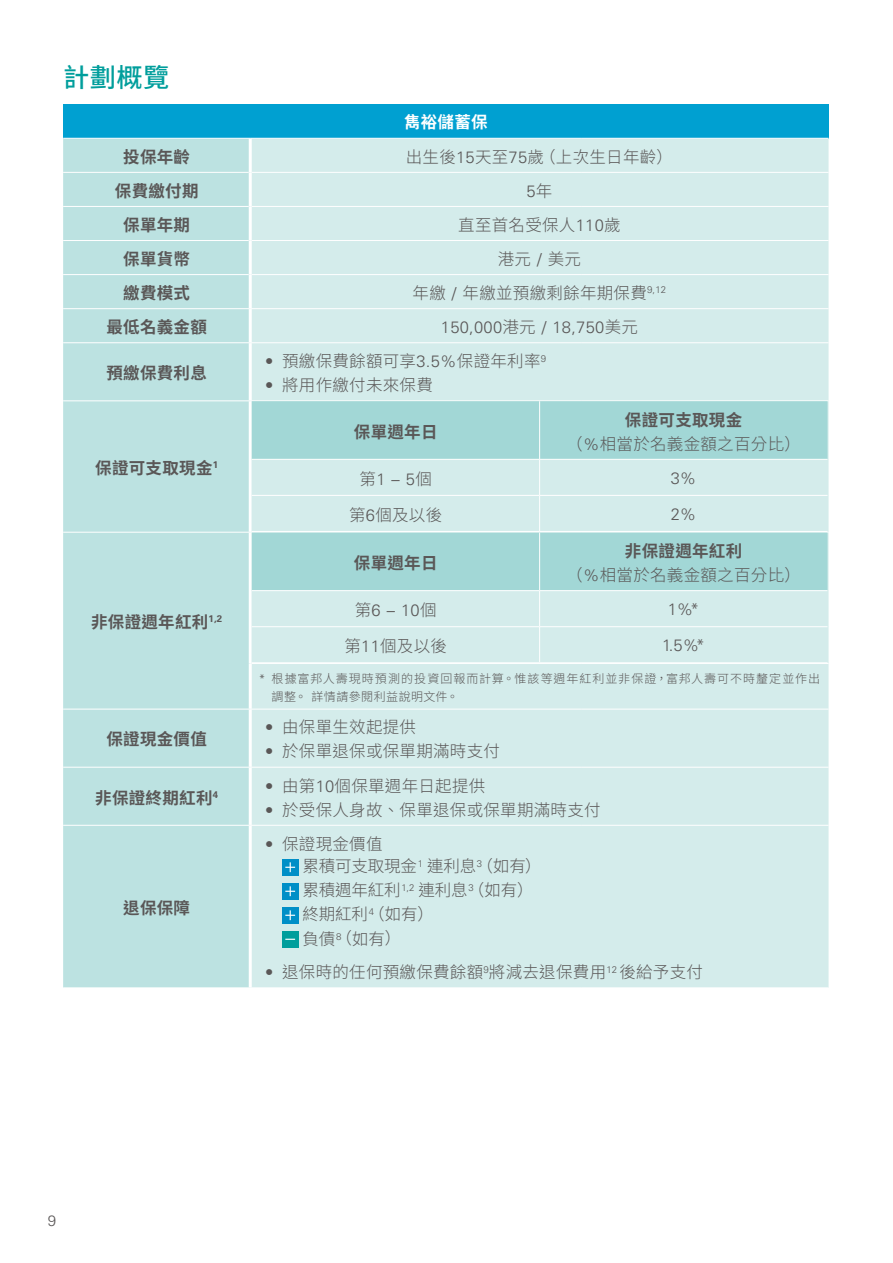
<style>
.page{position:relative;width:893px;height:1263px;background:#fff}
.page>*{position:absolute;margin:0;border:0;box-sizing:border-box;transform-origin:0 0}
.t1{font:500 26.25px "Source Han Sans TW";color:#009e9c}
.t2{font:300 16.5px/24px "Source Han Sans TW";letter-spacing:.015em;color:#5a5757;text-align:center}
.t3{font:700 16.5px "Source Han Sans TW";letter-spacing:.015em;color:#5a5757}
.t4{font:300 16.5px/23.9px "Source Han Sans TW";letter-spacing:-.01em;color:#5a5757}
.t5{font:300 16.5px "Univers";letter-spacing:.015em;color:#5a5757}
.t6{font:700 16.5px "Source Han Sans TW";letter-spacing:.015em;color:#fff}
.t7{font:300 15px "Univers";color:#5a5757}
.t8{font:300 12px/18px "Source Han Sans TW";letter-spacing:.08em;color:#5a5757}
.s1{font-family:"Univers"}
.s2{font-family:"Source Han Sans TW"}
.s3{font-weight:700}
</style>
<div class="page">
<div style="left:63px;top:104px;width:765px;height:34px;background:#00a0d1"></div>
<div style="left:63px;top:139px;width:186px;height:848px;background:#bce2e1"></div>
<div style="left:252px;top:139px;width:576px;height:848px;background:#d4eceb"></div>
<hr style="left:63px;top:172px;width:186px;height:1px;background:#fff">
<hr style="left:63px;top:206px;width:186px;height:1px;background:#fff">
<hr style="left:63px;top:240px;width:186px;height:1px;background:#fff">
<hr style="left:252px;top:240px;width:330px;height:1px;background:#fff">
<hr style="left:582px;top:240px;width:246px;height:1px;background:#fff">
<hr style="left:63px;top:274px;width:186px;height:1px;background:#fff">
<hr style="left:252px;top:274px;width:330px;height:1px;background:#fff">
<hr style="left:582px;top:274px;width:246px;height:1px;background:#fff">
<hr style="left:63px;top:308px;width:187px;height:1px;background:#fff">
<hr style="left:63px;top:342px;width:187px;height:1px;background:#fff">
<hr style="left:63px;top:400px;width:187px;height:1px;background:#fff">
<hr style="left:252px;top:172px;width:330px;height:1px;background:#fff">
<hr style="left:582px;top:172px;width:246px;height:1px;background:#fff">
<hr style="left:252px;top:206px;width:330px;height:1px;background:#fff">
<hr style="left:582px;top:206px;width:246px;height:1px;background:#fff">
<hr style="left:252px;top:663px;width:330px;height:1px;background:#fff">
<hr style="left:582px;top:663px;width:246px;height:1px;background:#fff">
<hr style="left:63px;top:709px;width:187px;height:1px;background:#fff">
<hr style="left:250px;top:709px;width:332px;height:1px;background:#fff">
<hr style="left:582px;top:709px;width:246px;height:1px;background:#fff">
<hr style="left:63px;top:767px;width:187px;height:1px;background:#fff">
<hr style="left:250px;top:767px;width:332px;height:1px;background:#fff">
<hr style="left:582px;top:767px;width:246px;height:1px;background:#fff">
<hr style="left:63px;top:825px;width:187px;height:1px;background:#fff">
<hr style="left:250px;top:825px;width:332px;height:1px;background:#fff">
<hr style="left:582px;top:825px;width:246px;height:1px;background:#fff">
<hr style="left:250px;top:308px;width:332px;height:1px;background:#fff">
<hr style="left:582px;top:308px;width:246px;height:1px;background:#fff">
<hr style="left:250px;top:342px;width:332px;height:1px;background:#fff">
<hr style="left:582px;top:342px;width:246px;height:1px;background:#fff">
<hr style="left:250px;top:400px;width:332px;height:1px;background:#fff">
<hr style="left:582px;top:400px;width:246px;height:1px;background:#fff">
<hr style="left:63px;top:532px;width:187px;height:1px;background:#fff">
<hr style="left:582px;top:532px;width:246px;height:1px;background:#fff">
<svg style="left:252px;top:401px;width:575px;height:261px;background:#bee2e1"></svg>
<hr style="left:252px;top:590px;width:287px;height:1px;background:#fff">
<hr style="left:540px;top:590px;width:287px;height:1px;background:#fff">
<hr style="left:252px;top:626px;width:287px;height:1px;background:#fff">
<hr style="left:540px;top:626px;width:287px;height:1px;background:#fff">
<hr style="left:252px;top:662px;width:288px;height:1px;background:#fff">
<hr style="left:540px;top:662px;width:287px;height:1px;background:#fff">
<hr style="left:539px;top:533px;width:1px;height:58px;background:#fff">
<hr style="left:539px;top:591px;width:1px;height:36px;background:#fff">
<hr style="left:539px;top:627px;width:1px;height:35px;background:#fff">
<div style="left:282px;top:859px;width:16px;height:16px;background:#008fc7"></div>
<svg style="left:285px;top:862px;width:10px;height:10px"></svg>
<div style="left:282px;top:883px;width:16px;height:16px;background:#008fc7"></div>
<svg style="left:285px;top:886px;width:10px;height:10px"></svg>
<div style="left:282px;top:907px;width:16px;height:16px;background:#008fc7"></div>
<svg style="left:285px;top:910px;width:10px;height:10px"></svg>
<div style="left:282px;top:931px;width:16px;height:16px;background:#009e9c"></div>
<h1 class="t1" style="left:63px;top:62px;width:108px">計劃概覽</h1>
<p class="t6" style="left:404px;top:113px;width:85px">雋裕儲蓄保</p>
<p class="t3" style="left:123px;top:147px;width:68px">投保年齡</p>
<p class="t2" style="left:406px;top:145px;width:269px">出生後<span class="s1">15</span>天至<span class="s1">75</span>歲（上次生日年齡）</p>
<p class="t3" style="left:115px;top:181px;width:85px">保費繳付期</p>
<p class="t5" style="left:526px;top:181px;width:27px">5<span class="s2">年</span></p>
<p class="t3" style="left:123px;top:215px;width:68px">保單年期</p>
<p class="t2" style="left:458px;top:213px;width:164px">直至首名受保人<span class="s1">110</span>歲</p>
<p class="t3" style="left:123px;top:249px;width:68px">保單貨幣</p>
<p class="t2" style="left:498px;top:247px;width:85px">港元 <span class="s1">/</span> 美元</p>
<p class="t3" style="left:123px;top:283px;width:68px">繳費模式</p>
<p class="t2" style="left:413px;top:281px;width:255px">年繳 <span class="s1">/</span> 年繳並預繳剩餘年期保費<sup>9,12</sup></p>
<p class="t3" style="left:106px;top:318px;width:102px">最低名義金額</p>
<p class="t5" style="left:441px;top:317px;width:198px">150,000<span class="s2">港元</span> / 18,750<span class="s2">美元</span></p>
<p class="t3" style="left:106px;top:364px;width:102px">預繳保費利息</p>
<p class="t2" style="left:265px;top:349px;width:282px"><span class="s1">•</span> 預繳保費餘額可享<span class="s1">3.5%</span>保證年利率<sup>9</sup></p>
<p class="t2" style="left:265px;top:373px;width:169px"><span class="s1">•</span> 將用作繳付未來保費</p>
<p class="t3" style="left:95px;top:458px;width:124px">保證可支取現金<sup>1</sup></p>
<p class="t3" style="left:91px;top:612px;width:133px">非保證週年紅利<sup>1,2</sup></p>
<p class="t3" style="left:106px;top:730px;width:102px">保證現金價值</p>
<p class="t3" style="left:95px;top:788px;width:124px">非保證終期紅利<sup>4</sup></p>
<p class="t3" style="left:123px;top:898px;width:68px">退保保障</p>
<p class="t3" style="left:354px;top:422px;width:85px">保單週年日</p>
<p class="t2" style="left:566px;top:408px;width:236px"><span class="s3">保證可支取現金<br></span>（<span class="s1">%</span>相當於名義金額之百分比）</p>
<p class="t5" style="left:360px;top:469px;width:74px"><span class="s2">第</span>1 – 5<span class="s2">個</span></p>
<p class="t5" style="left:671px;top:468px;width:27px">3%</p>
<p class="t2" style="left:349px;top:503px;width:95px">第<span class="s1">6</span>個及以後</p>
<p class="t5" style="left:671px;top:504px;width:27px">2%</p>
<p class="t3" style="left:354px;top:553px;width:85px">保單週年日</p>
<p class="t2" style="left:566px;top:539px;width:236px"><span class="s3">非保證週年紅利<br></span>（<span class="s1">%</span>相當於名義金額之百分比）</p>
<p class="t5" style="left:355px;top:600px;width:83px"><span class="s2">第</span>6 – 10<span class="s2">個</span></p>
<p class="t5" style="left:668px;top:599px;width:33px">1%*</p>
<p class="t2" style="left:344px;top:634px;width:104px">第<span class="s1">11</span>個及以後</p>
<p class="t5" style="left:662px;top:635px;width:45px">1.5%*</p>
<p class="t8" style="left:271px;top:669px;width:550px;text-indent:-13px"><span class="s1">*</span> 根據富邦人壽現時預測的投資回報而計算。惟該等週年紅利並非保證，富邦人壽可不時釐定並作出調整。詳情請參閱利益說明文件。</p>
<p class="t2" style="left:265px;top:716px;width:152px"><span class="s1">•</span> 由保單生效起提供</p>
<p class="t2" style="left:265px;top:740px;width:236px"><span class="s1">•</span> 於保單退保或保單期滿時支付</p>
<p class="t2" style="left:265px;top:774px;width:222px"><span class="s1">•</span> 由第<span class="s1">10</span>個保單週年日起提供</p>
<p class="t2" style="left:265px;top:798px;width:337px"><span class="s1">•</span> 於受保人身故、保單退保或保單期滿時支付</p>
<p class="t4" style="left:303px;top:832px;width:241px;text-indent:-37px"><span class="s1">•</span> 保證現金價值<br>累積可支取現金<sup>1</sup> 連利息（<sup>3</sup> 如有）累積週年紅利<sup>1,2</sup> 連利息（<sup>3</sup> 如有）終期紅利（<sup>4</sup> 如有）<br>負債（<sup>8</sup> 如有）</p>
<p class="t2" style="left:265px;top:960px;width:439px"><span class="s1">•</span> 退保時的任何預繳保費餘額<sup>9</sup>將減去退保費用<sup>12</sup> 後給予支付</p>
<p class="t7" style="left:48px;top:1212px;width:10px">9</p>
</div>
